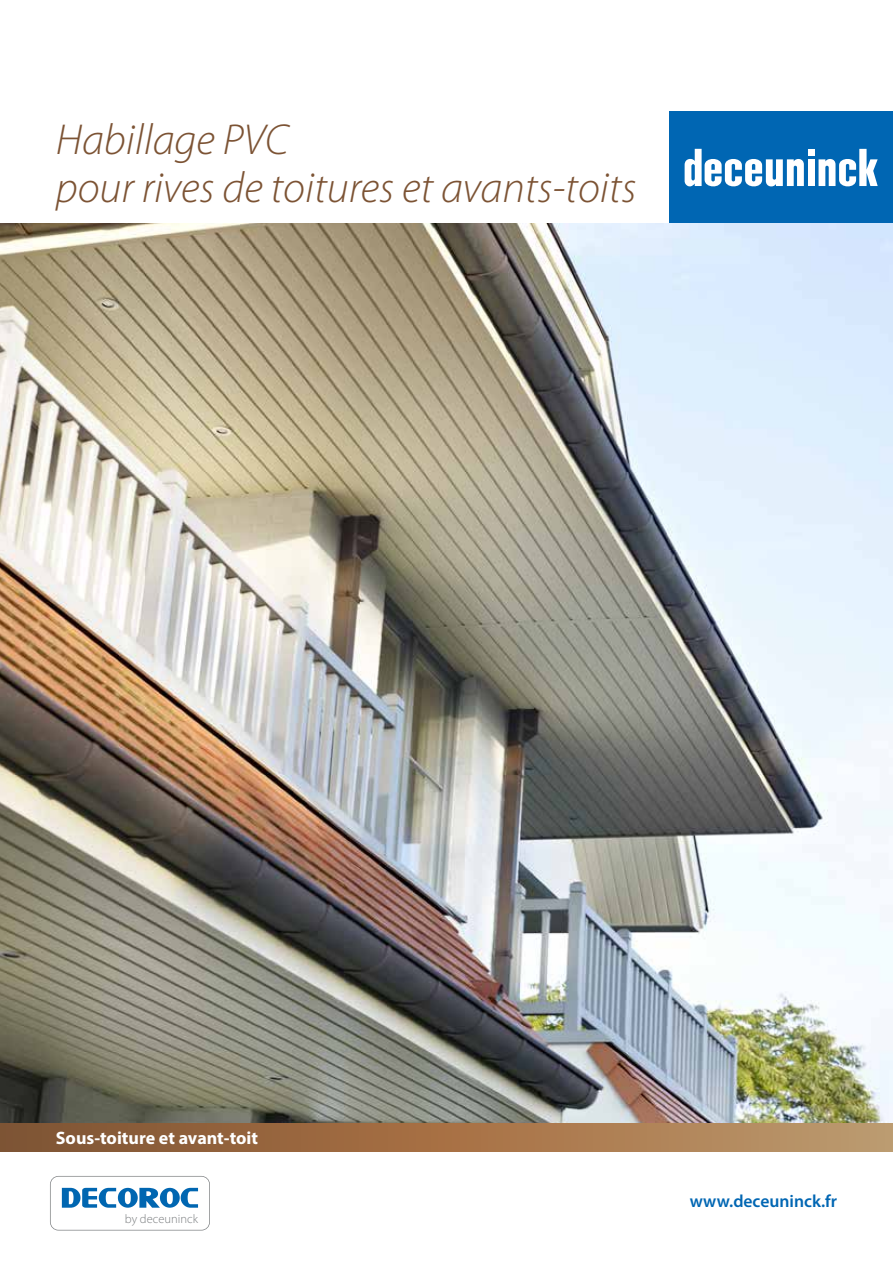
<style>
.page{position:relative;width:893px;height:1263px;background:#fff}
.page>*{position:absolute;margin:0;border:0;box-sizing:border-box;transform-origin:0 0}
.t1{font:italic 300 43.5px/48px "Myriad Pro";color:#7c5334}
.t2{font:700 18px "Myriad Pro";color:#fff}
.t3{font:600 17.55px "Myriad Pro";color:#0066b3}
.t4{font:300 12.45px "Myriad Pro";color:#7b7e80}
</style>
<div class="page">
<img style="left:0;top:223px;width:893px;height:901px">
<div style="left:0;top:1124px;width:893px;height:27px;background:linear-gradient(to right,#82502d,#c19869)"></div>
<div style="left:670px;top:112px;width:223px;height:111px;background:#0066b3"></div>
<div style="left:808px;top:159px;width:7px;height:27px;background:#fff"></div>
<div style="left:808px;top:149px;width:7px;height:7px;background:#fff"></div>
<svg style="left:685px;top:149px;width:119px;height:38px"></svg>
<svg style="left:818px;top:149px;width:60px;height:38px"></svg>
<svg style="left:50px;top:1176px;width:160px;height:54px"></svg>
<p class="t1" style="left:56px;top:117px;width:582px">Habillage PVC<br>pour rives de toitures et avants-toits</p>
<p class="t2" style="left:56px;top:1126px;width:204px">Sous-toiture et avant-toit</p>
<p class="t4" style="left:125px;top:1211px;width:75px">by deceuninck</p>
<p class="t3" style="left:690px;top:1190px;width:149px">www.deceuninck.fr</p>
</div>
